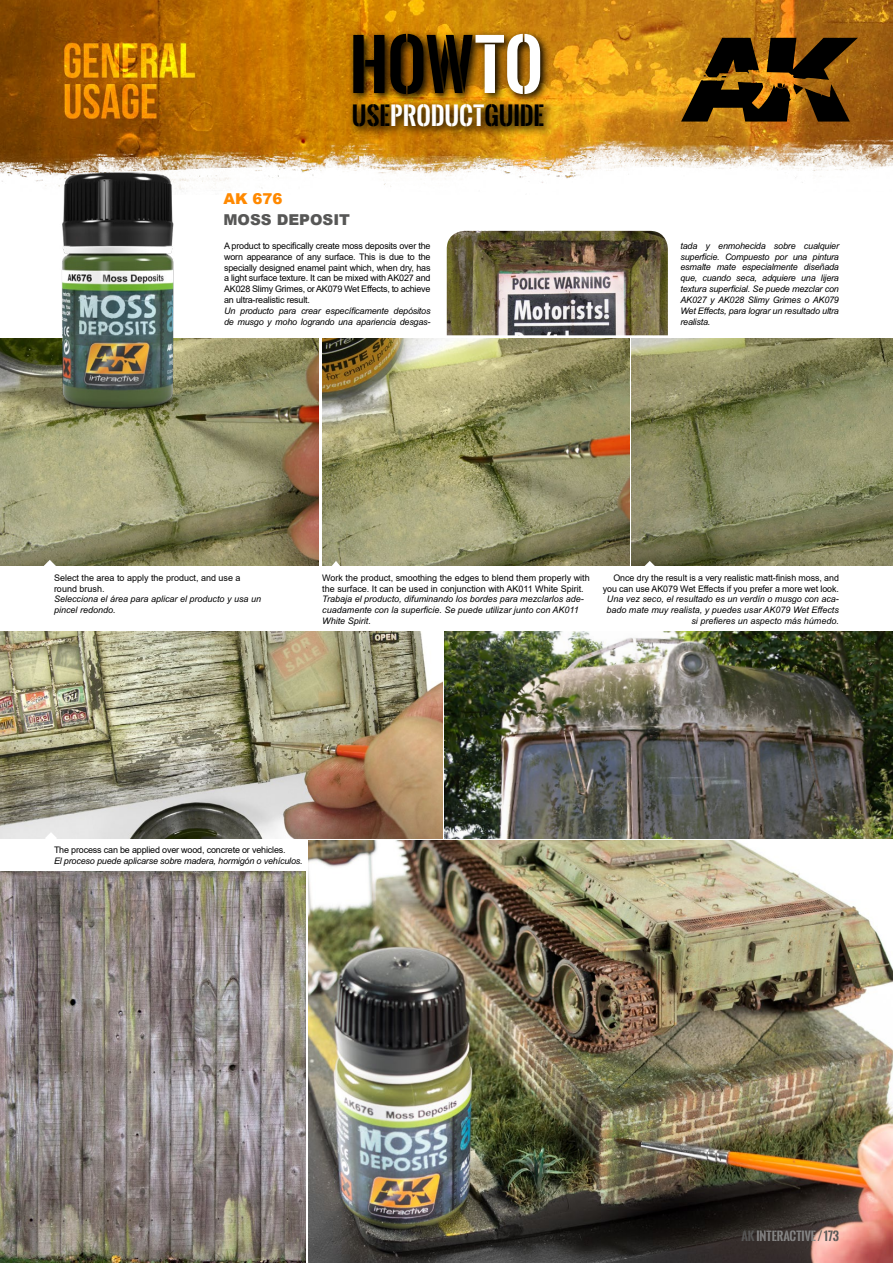
<style>
.page{position:relative;width:893px;height:1263px;background:#fff}
.page>*{position:absolute;margin:0;border:0;box-sizing:border-box;transform-origin:0 0}
.t1{font:700 66.75px "Oswald Stencil";letter-spacing:-.005em;color:#000}
.t2{font:700 24.75px "Oswald Stencil";color:#000}
.t3{font:900 15px "Arial";color:#575756}
.t4{font:900 15px "Arial";color:#ff8900}
.t5{font:700 12px "Oswald Stencil";color:#878787}
.t6{font:9px/10.8px "Arial";letter-spacing:-.01em;color:#000}
.t7{font:italic 9px/10.8px "Arial MT Std";color:#000}
.t8{font:italic 9px/10.8px "Arial MT Std";letter-spacing:-.02em;color:#000}
.s1{color:#fff}
.s2{color:#575756}
</style>
<div class="page">
<img style="left:0;top:0;width:893px;height:188px">
<img style="left:0;top:338px;width:319px;height:228px">
<img style="left:309px;top:841px;width:584px;height:422px">
<img style="left:0;top:871px;width:305px;height:392px">
<img style="left:0;top:631px;width:442px;height:207px">
<img style="left:445px;top:631px;width:448px;height:207px">
<img style="left:632px;top:338px;width:261px;height:228px">
<svg style="left:644px;top:561px;width:12px;height:5px"></svg>
<svg style="left:45px;top:832px;width:12px;height:6px"></svg>
<img style="left:322px;top:338px;width:307px;height:228px">
<svg style="left:44px;top:560px;width:12px;height:6px"></svg>
<svg style="left:332px;top:561px;width:8px;height:5px"></svg>
<img style="left:447px;top:231px;width:221px;height:104px">
<img style="left:0;top:161px;width:231px;height:311px">
<svg style="left:348px;top:29px;width:207px;height:108px;background:#865705"></svg>
<svg style="left:681px;top:38px;width:177px;height:84px;background:#5f3d0a"></svg>
<h1 class="t1" style="left:350px;top:16px;width:195px">HOW<span class="s1">TO</span></h1>
<h2 class="t2" style="left:352px;top:97px;width:194px">USE<span class="s1">PRODUCT</span>GUIDE</h2>
<h3 class="t4" style="left:223px;top:188px;width:61px">AK 676</h3>
<h3 class="t3" style="left:223px;top:208px;width:128px">MOSS DEPOSIT</h3>
<p class="t6" style="left:224px;top:240px;width:208px;text-align:justify">A product to specifically create moss deposits over the worn appearance of any surface. This is due to the specially designed enamel paint which, when dry, has a light surface texture. It can be mixed with AK027 and AK028 Slimy Grimes, or AK079 Wet Effects, to achieve an ultra-realistic result.</p>
<p class="t8" style="left:224px;top:305px;width:208px">Un producto para crear específicamente depósitos de musgo y moho logrando una apariencia desgas-</p>
<p class="t7" style="left:680px;top:240px;width:160px;text-align:justify">tada y enmohecida sobre cualquier superficie. Compuesto por una pintura esmalte mate especialmente diseñada que, cuando seca, adquiere una lijera textura superficial. Se puede mezclar con AK027 y AK028 Slimy Grimes o AK079<br>Wet Effects, para lograr un resultado ultra realista.</p>
<p class="t6" style="left:54px;top:572px;width:188px">Select the area to apply the product, and use a round brush.</p>
<p class="t7" style="left:54px;top:594px;width:209px">Selecciona el área para aplicar el producto y usa un pincel redondo.</p>
<p class="t6" style="left:322px;top:572px;width:269px">Work the product, smoothing the edges to blend them properly with the surface. It can be used in conjunction with AK011 White Spirit.</p>
<p class="t7" style="left:322px;top:594px;width:263px">Trabaja el producto, difuminando los bordes para mezclarlos ade&shy;cuadamente con la superficie. Se puede utilizar junto con AK011<br>White Spirit.</p>
<p class="t6" style="left:603px;top:572px;width:238px;text-align:right">Once dry the result is a very realistic matt-finish moss, and you can use AK079 Wet Effects if you prefer a more wet look.</p>
<p class="t7" style="left:606px;top:594px;width:234px;text-align:right">Una vez seco, el resultado es un verdín o musgo con aca&shy;bado mate muy realista, y puedes usar AK079 Wet Effects si prefieres un aspecto más húmedo.</p>
<p class="t6" style="left:54px;top:844px;width:233px">The process can be applied over wood, concrete or vehicles.</p>
<p class="t8" style="left:54px;top:855px;width:250px">El proceso puede aplicarse sobre madera, hormigón o vehículos.</p>
<h3 class="t5" style="left:741px;top:1227px;width:99px"><span class="s2">AK</span> INTERACTIVE <span class="s2">/ 173</span></h3>
</div>
